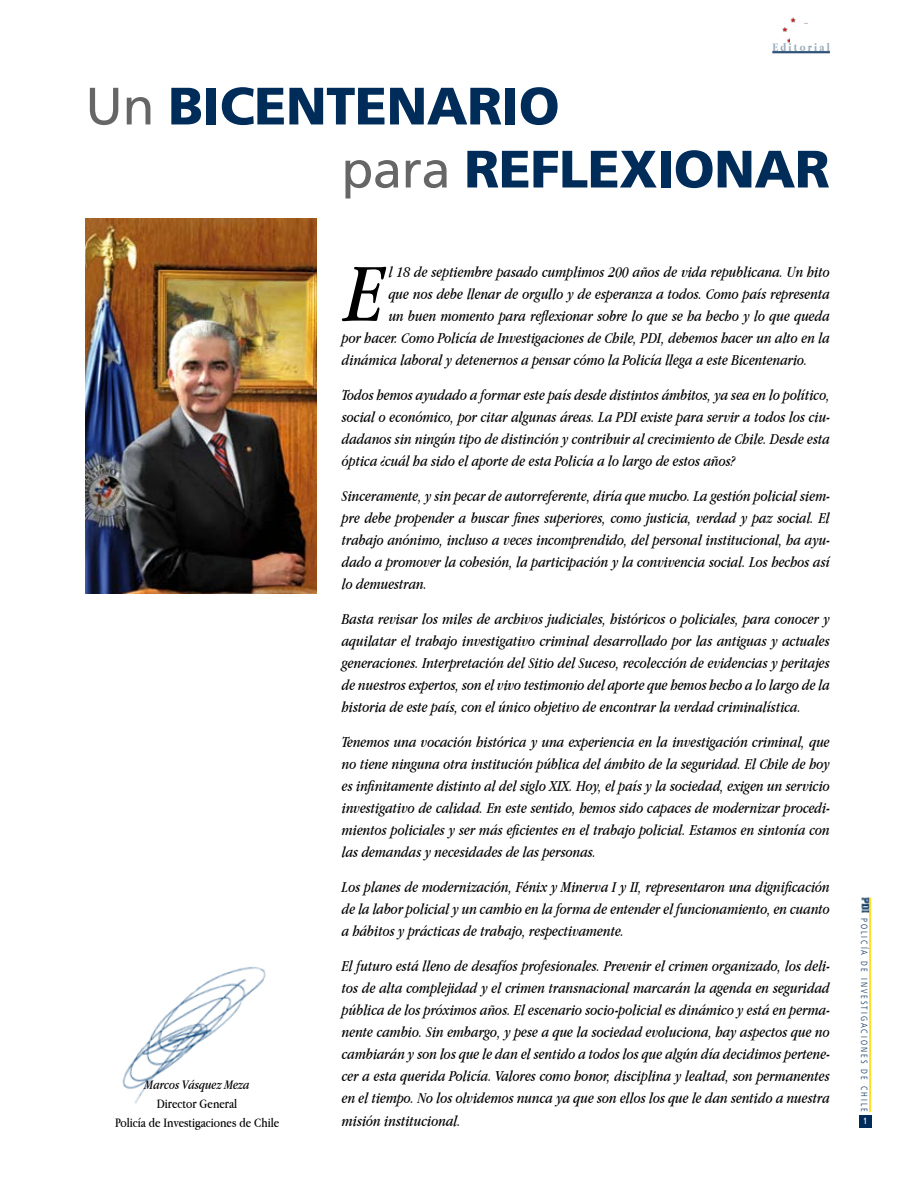
<style>
.page{position:relative;width:915px;height:1191px;background:#fff}
.page>*{position:absolute;margin:0;border:0;box-sizing:border-box;transform-origin:0 0}
.t1{font:italic 85.65px "Apple Garamond";color:#000}
.t2{font:900 52.5px/63px "Frutiger LT Std";letter-spacing:-.01em;color:#002c5a}
.t3{font:italic 15.75px/22px "Apple Garamond";color:#000;text-align:justify}
.t4{font:13.5px/18.9px "Apple Garamond";color:#000;text-align:center}
.t5{font:italic 13.5px "Apple Garamond";color:#000}
.t6{font:700 12px "Apple Garamond";letter-spacing:.185em;color:#99abbd}
.t7{font:300 condensed 9px "Frutiger LT Std";letter-spacing:.23em;color:#002c5a;scale:.95 1}
.t8{font:700 condensed 9px "Frutiger LT Std";color:#fff;scale:.75 1}
.s1{font-weight:400;color:#666}
</style>
<div class="page">
<img style="left:781px;top:17px;width:27px;height:37px">
<img style="left:861px;top:897px;width:8px;height:16px">
<hr style="left:870px;top:897px;width:1px;height:215px;background:#ffdc00">
<hr style="left:869px;top:897px;width:1px;height:215px;background:#ffdc00">
<div style="left:790px;top:25px;width:89px;height:72px;background:#fff"></div>
<div style="left:858px;top:1115px;width:12px;height:12px;background:#002c5a"></div>
<hr style="left:772px;top:51px;width:57px;height:1px;background:#002c5a">
<hr style="left:772px;top:52px;width:57px;height:1px;background:#002c5a">
<img style="left:85px;top:218px;width:231px;height:375px">
<img style="left:122px;top:966px;width:144px;height:138px">
<p class="t6" style="left:772px;top:40px;width:59px">Editorial</p>
<h2 class="t2" style="left:341px;top:74px;width:490px;text-indent:-256px"><span class="s1">Un</span> BICENTENARIO<br><span class="s1">para</span> REFLEXIONAR</h2>
<p class="t5" style="left:145px;top:1077px;width:106px">Marcos Vásquez Meza</p>
<p class="t4" style="left:115px;top:1094px;width:166px">Director General<br>Policía de Investigaciones de Chile</p>
<h1 class="t1" style="left:346px;top:243px;width:40px">E</h1>
<p class="t3" style="left:388px;top:261px;width:442px">l 18 de septiembre pasado cumplimos 200 años de vida republicana. Un hito</p>
<p class="t3" style="left:388px;top:283px;width:442px">que nos debe llenar de orgullo y de esperanza a todos. Como país representa</p>
<p class="t3" style="left:388px;top:305px;width:442px">un buen momento para reflexionar sobre lo que se ha hecho y lo que queda</p>
<p class="t3" style="left:342px;top:327px;width:489px">por hacer. Como Policía de Investigaciones de Chile, PDI, debemos hacer un alto en la</p>
<p class="t3" style="left:342px;top:349px;width:467px">dinámica laboral y detenernos a pensar cómo la Policía llega a este Bicentenario.</p>
<p class="t3" style="left:342px;top:384px;width:489px">Todos hemos ayudado a formar este país desde distintos ámbitos, ya sea en lo político, social o económico, por citar algunas áreas. La PDI existe para servir a todos los ciu&shy;dadanos sin ningún tipo de distinción y contribuir al crecimiento de Chile. Desde esta óptica ¿cuál ha sido el aporte de esta Policía a lo largo de estos años?</p>
<p class="t3" style="left:342px;top:484px;width:489px">Sinceramente, y sin pecar de autorreferente, diría que mucho. La gestión policial siem&shy;pre debe propender a buscar fines superiores, como justicia, verdad y paz social. El trabajo anónimo, incluso a veces incomprendido, del personal institucional, ha ayu&shy;dado a promover la cohesión, la participación y la convivencia social. Los hechos así lo demuestran.</p>
<p class="t3" style="left:342px;top:607px;width:489px">Basta revisar los miles de archivos judiciales, históricos o policiales, para conocer y aquilatar el trabajo investigativo criminal desarrollado por las antiguas y actuales generaciones. Interpretación del Sitio del Suceso, recolección de evidencias y peritajes de nuestros expertos, son el vivo testimonio del aporte que hemos hecho a lo largo de la historia de este país, con el único objetivo de encontrar la verdad criminalística.</p>
<p class="t3" style="left:342px;top:730px;width:489px">Tenemos una vocación histórica y una experiencia en la investigación criminal, que no tiene ninguna otra institución pública del ámbito de la seguridad. El Chile de hoy es infinitamente distinto al del siglo XIX. Hoy, el país y la sociedad, exigen un servicio investigativo de calidad. En este sentido, hemos sido capaces de modernizar procedi&shy;mientos policiales y ser más eficientes en el trabajo policial. Estamos en sintonía con las demandas y necesidades de las personas.</p>
<p class="t3" style="left:342px;top:876px;width:489px">Los planes de modernización, Fénix y Minerva I y II, representaron una dignificación de la labor policial y un cambio en la forma de entender el funcionamiento, en cuanto a hábitos y prácticas de trabajo, respectivamente.</p>
<p class="t3" style="left:342px;top:954px;width:489px">El futuro está lleno de desafíos profesionales. Prevenir el crimen organizado, los deli&shy;tos de alta complejidad y el crimen transnacional marcarán la agenda en seguridad pública de los próximos años. El escenario socio-policial es dinámico y está en perma&shy;nente cambio. Sin embargo, y pese a que la sociedad evoluciona, hay aspectos que no cambiarán y son los que le dan el sentido a todos los que algún día decidimos pertene&shy;cer a esta querida Policía. Valores como honor, disciplina y lealtad, son permanentes en el tiempo. No los olvidemos nunca ya que son ellos los que le dan sentido a nuestra misión institucional.</p>
<p class="t7" style="left:869px;top:918px;width:206px;rotate:90deg">POLICÍA DE INVESTIGACIONES DE CHILE</p>
<p class="t8" style="left:863px;top:1115px;width:6px">1</p>
</div>
